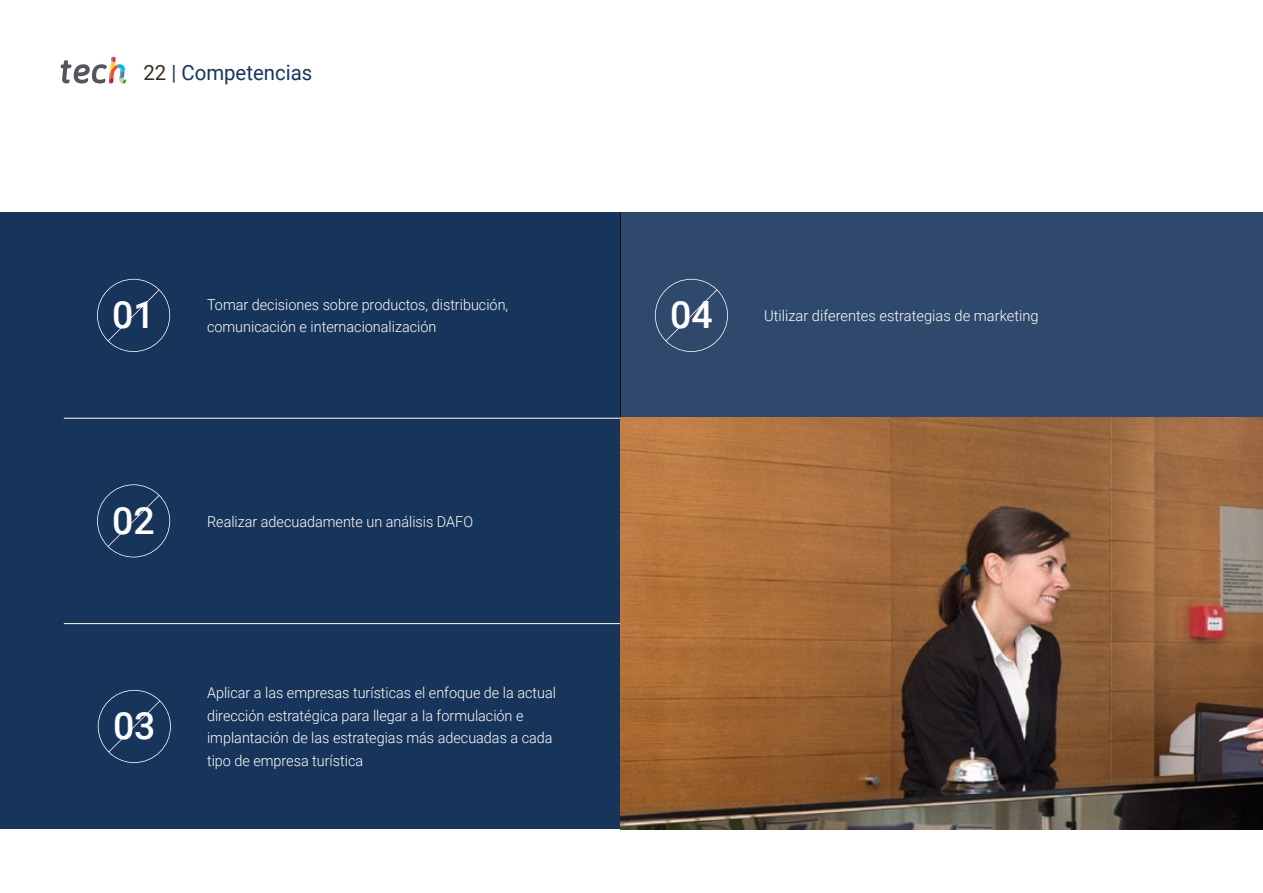
<style>
.page{position:relative;width:1263px;height:893px;background:#fff}
.page>*{position:absolute;margin:0;border:0;box-sizing:border-box;transform-origin:0 0}
.t1{font:500 37.5px "Roboto";color:#fff}
.t2{font:21px "Roboto";color:#1a355c}
.t3{font:300 15px/22.5px "Roboto";color:#fff;scale:.96 1}
.t4{font:300 15px "Roboto";color:#fff}
.s1{color:#312e20}
</style>
<div class="page">
<div style="left:0;top:213px;width:621px;height:616px;background:#17355b"></div>
<div style="left:621px;top:213px;width:642px;height:616px;background:#2e496b"></div>
<svg style="left:97px;top:279px;width:73px;height:73px"></svg>
<svg style="left:97px;top:484px;width:73px;height:73px"></svg>
<svg style="left:98px;top:690px;width:73px;height:73px"></svg>
<svg style="left:655px;top:279px;width:73px;height:73px"></svg>
<hr style="left:64px;top:418px;width:1199px;height:1px;background:#fff">
<hr style="left:64px;top:623px;width:1199px;height:1px;background:#fff">
<img style="left:621px;top:418px;width:642px;height:411px">
<svg style="left:61px;top:57px;width:65px;height:27px"></svg>
<h2 class="t2" style="left:144px;top:57px;width:170px"><span class="s1">22</span> | Competencias</h2>
<h1 class="t1" style="left:112px;top:288px;width:44px">01</h1>
<p class="t3" style="left:207px;top:293px;width:315px">Tomar decisiones sobre productos, distribución,</p>
<p class="t3" style="left:207px;top:315px;width:240px">comunicación e internacionalización</p>
<h1 class="t1" style="left:112px;top:494px;width:44px">02</h1>
<p class="t3" style="left:207px;top:509px;width:279px">Realizar adecuadamente un análisis DAFO</p>
<h1 class="t1" style="left:113px;top:699px;width:44px">03</h1>
<p class="t3" style="left:207px;top:681px;width:365px">Aplicar a las empresas turísticas el enfoque de la actual dirección estratégica para llegar a la formulación e implantación de las estrategias más adecuadas a cada tipo de empresa turística</p>
<h1 class="t1" style="left:670px;top:288px;width:44px">04</h1>
<p class="t4" style="left:764px;top:305px;width:276px">Utilizar diferentes estrategias de marketing</p>
</div>
